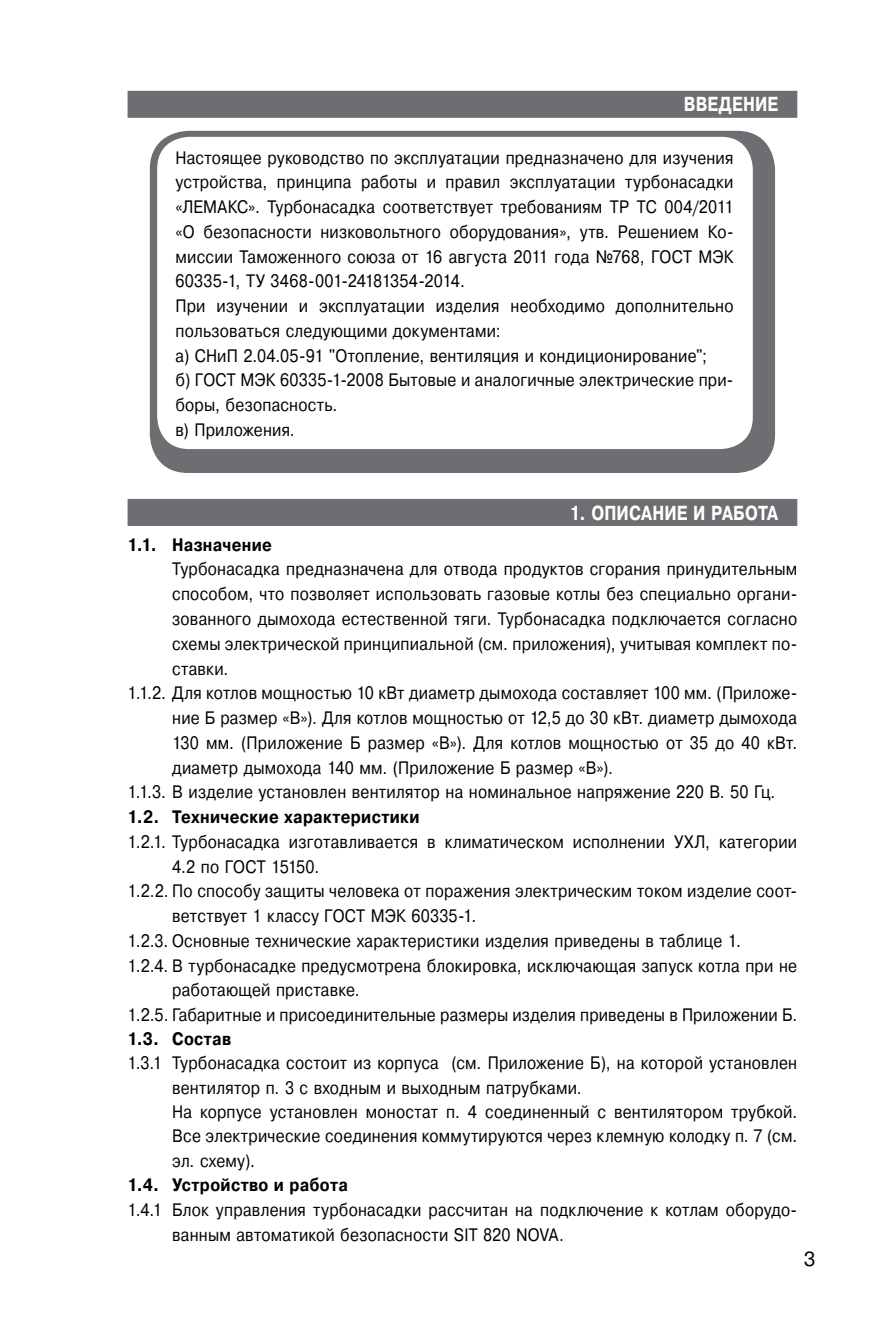
<style>
.page{position:relative;width:893px;height:1340px;background:#fff}
.page>*{position:absolute;margin:0;border:0;box-sizing:border-box;transform-origin:0 0}
.t1{font:700 20.25px "Pragmatica C";letter-spacing:.005em;color:#fff;scale:.8 1}
.t2{font:20.25px "Pragmatica C";color:#000}
.t3{font:18px/24.8px "Pragmatica C";letter-spacing:.015em;color:#000;scale:.87 1}
.t4{font:700 18px "Pragmatica C";letter-spacing:.02em;color:#000;scale:.87 1}
</style>
<div class="page">
<div style="left:128px;top:91px;width:669px;height:27px;background:#6d6e71"></div>
<div style="left:128px;top:499px;width:669px;height:27px;background:#6d6e71"></div>
<div style="left:150px;top:131px;width:625px;height:342px;background:#6d6e71;border-radius:38px"></div>
<div style="left:157px;top:137px;width:596px;height:312px;background:#fff;border-radius:32px"></div>
<p class="t1" style="left:684px;top:94px;width:31px">Введение</p>
<p class="t3" style="left:175px;top:145px;width:643px">Н астоящее руководство по эксплуатации предназначено для изучения устройства, принципа работы и правил эксплуатации турбонасадки «ЛЕМАКС». Турбонасадка соответствует требованиям ТР ТС 004/2011 «О безопасности низковольтного оборудования», утв. Решением Ко&shy;миссии Таможенного союза от 16 августа 2011 года №768, ГОСТ МЭК 60335-1, ТУ 3468-001-24181354-2014.<br>П ри изучении и эксплуатации изделия необходимо дополнительно пользоваться следующими документами:<br>а) СН иП 2.04.05-91 "Отопление, вентиляция и кондиционирование";<br>б) ГОСТ МЭК 60335-1-2008 Бытовые и аналогичные электрические при&shy;боры, безопасность.<br>в) П риложения.</p>
<p class="t1" style="left:570px;top:502px;width:74px">1. Описание</p>
<p class="t1" style="left:693px;top:502px;width:106px">и работа</p>
<p class="t4" style="left:128px;top:535px;width:167px">1.1. Назначение</p>
<p class="t3" style="left:172px;top:557px;width:720px">Турбонасадка предназначена для отвода продуктов сгорания принудительным</p>
<p class="t3" style="left:172px;top:582px;width:720px">способом, что позволяет использовать газовые котлы без специально органи-</p>
<p class="t3" style="left:172px;top:606px;width:720px">зованного дымохода естественной тяги. Турбонасадка подключается согласно</p>
<p class="t3" style="left:172px;top:631px;width:720px">схемы электрической принципиальной (см. приложения), учитывая комплект по-</p>
<p class="t3" style="left:172px;top:656px;width:66px">ставки.</p>
<p class="t3" style="left:128px;top:681px;width:771px">1.1.2. Для котлов мощностью 10 кВт диаметр дымохода составляет 100 мм. (П риложе-</p>
<p class="t3" style="left:172px;top:705px;width:720px">ние Б размер «В»). Для котлов мощностью от 12,5 до 30 кВт. диаметр дымохода</p>
<p class="t3" style="left:172px;top:730px;width:720px">130 мм. (П риложение Б размер «В»). Для котлов мощностью от 35 до 40 кВт.</p>
<p class="t3" style="left:172px;top:755px;width:508px">диаметр дымохода 140 мм. (П риложение Б размер «В»).</p>
<p class="t3" style="left:128px;top:780px;width:746px">1.1.3. В изделие установлен вентилятор на номинальное напряжение 220 В. 50 Гц.</p>
<p class="t4" style="left:128px;top:807px;width:337px">1.2. Технические характеристики</p>
<p class="t3" style="left:128px;top:829px;width:771px">1.2.1. Турбонасадка изготавливается в климатическом исполнении УХЛ , категории</p>
<p class="t3" style="left:172px;top:854px;width:171px">4.2 по ГОСТ 15150.</p>
<p class="t3" style="left:128px;top:879px;width:771px">1.2.2. По способу защиты человека от поражения электрическим током изделие соот-</p>
<p class="t3" style="left:172px;top:903px;width:351px">ветствует 1 классу ГОСТ МЭК 60335-1.</p>
<p class="t3" style="left:128px;top:928px;width:707px">1.2.3. Основные технические характеристики изделия приведены в таблице 1.</p>
<p class="t3" style="left:128px;top:953px;width:771px">1.2.4. В турбонасадке предусмотрена блокировка, исключающая запуск котла при не</p>
<p class="t3" style="left:172px;top:978px;width:217px">работающей приставке.</p>
<p class="t3" style="left:128px;top:1002px;width:771px">1.2.5. Габаритные и присоединительные размеры изделия приведены в П риложении Б.</p>
<p class="t4" style="left:127px;top:1029px;width:121px">1.3. Состав</p>
<p class="t3" style="left:127px;top:1051px;width:771px">1.3.1 Турбонасадка состоит из корпуса (см. П риложение Б), на которой установлен</p>
<p class="t3" style="left:172px;top:1075px;width:472px">вентилятор п. 3 с входным и выходным патрубками.</p>
<p class="t3" style="left:127px;top:1099px;width:33px">Н</p>
<p class="t3" style="left:172px;top:1099px;width:720px;text-align:justify;text-indent:11px">а корпусе установлен моностат п. 4 соединенный с вентилятором трубкой.<br>Все электрические соединения коммутируются через клемную колодку п. 7 (см. эл. схему).</p>
<p class="t4" style="left:127px;top:1175px;width:255px">1.4. Устройство и работа</p>
<p class="t3" style="left:172px;top:1197px;width:720px;text-indent:-45px">1.4.1 Блок управления турбонасадки рассчитан на подключение к котлам оборудо&shy;ванным автоматикой безопасности SIT 820 NOVA.</p>
<p class="t2" style="left:804px;top:1248px;width:13px">3</p>
</div>
